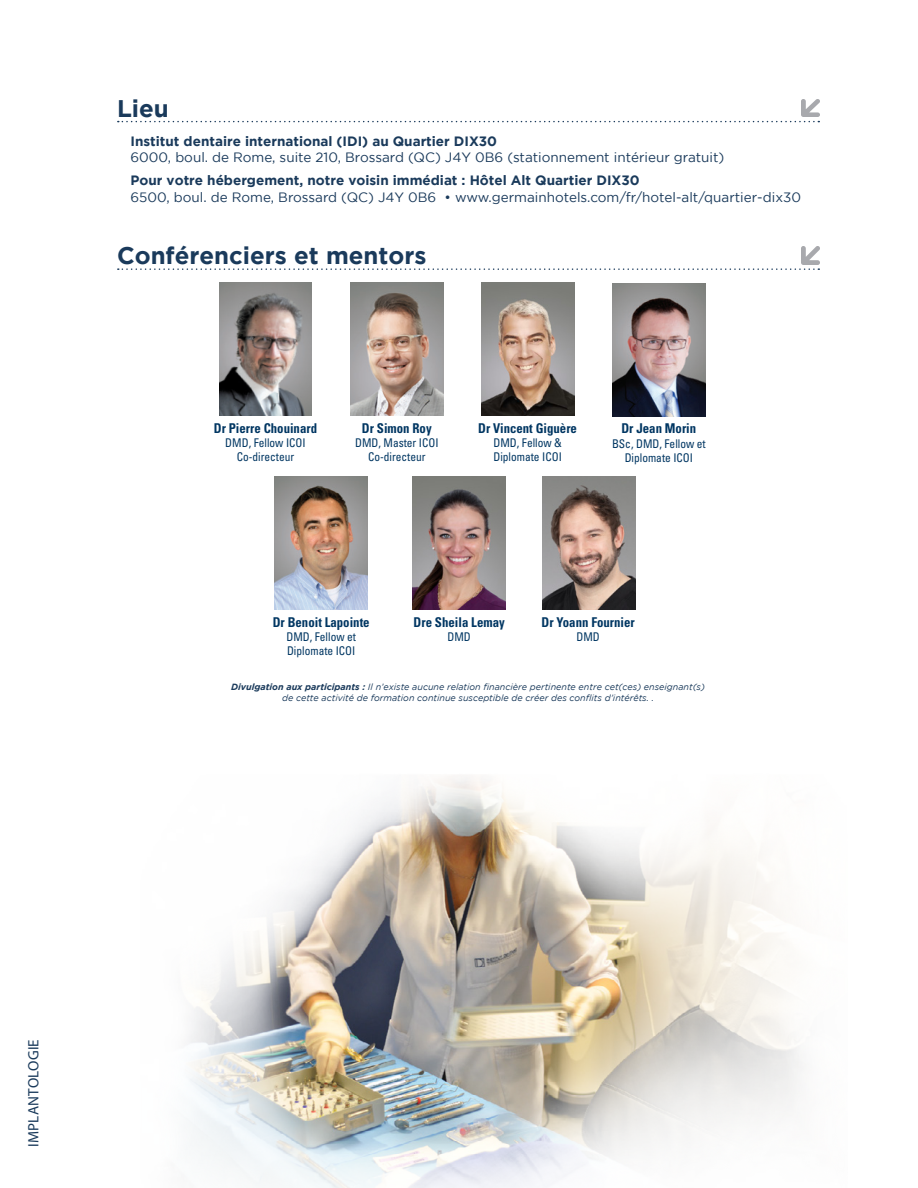
<style>
.page{position:relative;width:918px;height:1188px;background:#fff}
.page>*{position:absolute;margin:0;border:0;box-sizing:border-box;transform-origin:0 0}
.titre_lieu{font:700 24px "Gotham";color:#1a3a5b}
.section_gestion_prat{font:15px "Myriad Pro";letter-spacing:.02em;color:#1a3a5b}
.texte_lieu{font:13.5px/16.2px "Gotham";color:#1a3a5b}
.personne_noms{font:700 condensed 13.5px "Univers";color:#003662;scale:.95 1}
.texte_lieu_bold{font:700 13.5px "Gotham";color:#1a3a5b}
.personne_titres{font:condensed 12px/14.4px "Univers";color:#003662;scale:.95 1}
.petit_texte{font:italic 9px/10.8px "Gotham";color:#1a3a5b;text-align:center}
.s1{font-weight:700}
</style>
<div class="page">
<svg style="left:118px;top:121px;width:701px;height:1px"></svg>
<svg style="left:118px;top:268px;width:701px;height:2px"></svg>
<img style="left:802px;top:99px;width:17px;height:18px">
<img style="left:802px;top:247px;width:17px;height:17px">
<img style="left:350px;top:283px;width:93px;height:132px">
<img style="left:482px;top:283px;width:93px;height:132px">
<img style="left:219px;top:283px;width:93px;height:132px">
<img style="left:275px;top:477px;width:93px;height:132px">
<img style="left:413px;top:477px;width:93px;height:132px">
<img style="left:542px;top:477px;width:93px;height:132px">
<img style="left:612px;top:284px;width:93px;height:132px">
<img style="left:188px;top:776px;width:615px;height:412px">
<p class="titre_lieu" style="left:117px;top:94px;width:53px">Lieu</p>
<p class="texte_lieu_bold" style="left:131px;top:134px;width:368px">Institut dentaire international (IDI) au Quartier DIX30</p>
<p class="texte_lieu" style="left:131px;top:149px;width:595px">6000, boul. de Rome, suite 210, Brossard (QC) J4Y 0B6 (stationnement intérieur gratuit)</p>
<p class="texte_lieu" style="left:131px;top:172px;width:672px"><span class="s1">Pour votre hébergement, notre voisin immédiat : Hôtel Alt Quartier DIX30<br></span>6500, boul. de Rome, Brossard (QC) J4Y 0B6 • www.germainhotels.com/fr/hotel-alt/quartier-dix30</p>
<p class="titre_lieu" style="left:117px;top:242px;width:311px">Conférenciers et mentors</p>
<p class="personne_noms" style="left:214px;top:419px;width:110px">Dr Pierre Chouinard</p>
<p class="personne_titres" style="left:225px;top:435px;width:86px">DMD, Fellow ICOI</p>
<p class="personne_titres" style="left:237px;top:450px;width:62px">Co-directeur</p>
<p class="personne_noms" style="left:362px;top:419px;width:75px">Dr Simon Roy</p>
<p class="personne_titres" style="left:355px;top:435px;width:89px">DMD, Master ICOI</p>
<p class="personne_titres" style="left:368px;top:450px;width:62px">Co-directeur</p>
<p class="personne_noms" style="left:478px;top:419px;width:106px">Dr Vincent Giguère</p>
<p class="personne_titres" style="left:493px;top:435px;width:74px">DMD, Fellow &amp;<br>Diplomate ICOI</p>
<p class="personne_noms" style="left:621px;top:420px;width:80px">Dr Jean Morin</p>
<p class="personne_titres" style="left:612px;top:436px;width:100px;text-align:center">BSc, DMD, Fellow et<br>Diplomate ICOI</p>
<p class="personne_noms" style="left:273px;top:614px;width:103px">Dr Benoit Lapointe</p>
<p class="personne_titres" style="left:286px;top:629px;width:75px">DMD, Fellow et<br>Diplomate ICOI</p>
<p class="personne_noms" style="left:414px;top:614px;width:97px">Dre Sheila Lemay</p>
<p class="personne_titres" style="left:447px;top:629px;width:26px">DMD</p>
<p class="personne_noms" style="left:542px;top:614px;width:100px">Dr Yoann Fournier</p>
<p class="personne_titres" style="left:576px;top:629px;width:26px">DMD</p>
<p class="petit_texte" style="left:231px;top:681px;width:475px"><span class="s1">Divulgation aux participants :</span> Il n’existe aucune relation financière pertinente entre cet(ces) enseignant(s) de cette activité de formation continue susceptible de créer des conflits d’intérêts. .</p>
<p class="section_gestion_prat" style="left:24px;top:1147px;width:110px;rotate:-90deg">IMPLANTOLOGIE</p>
</div>
